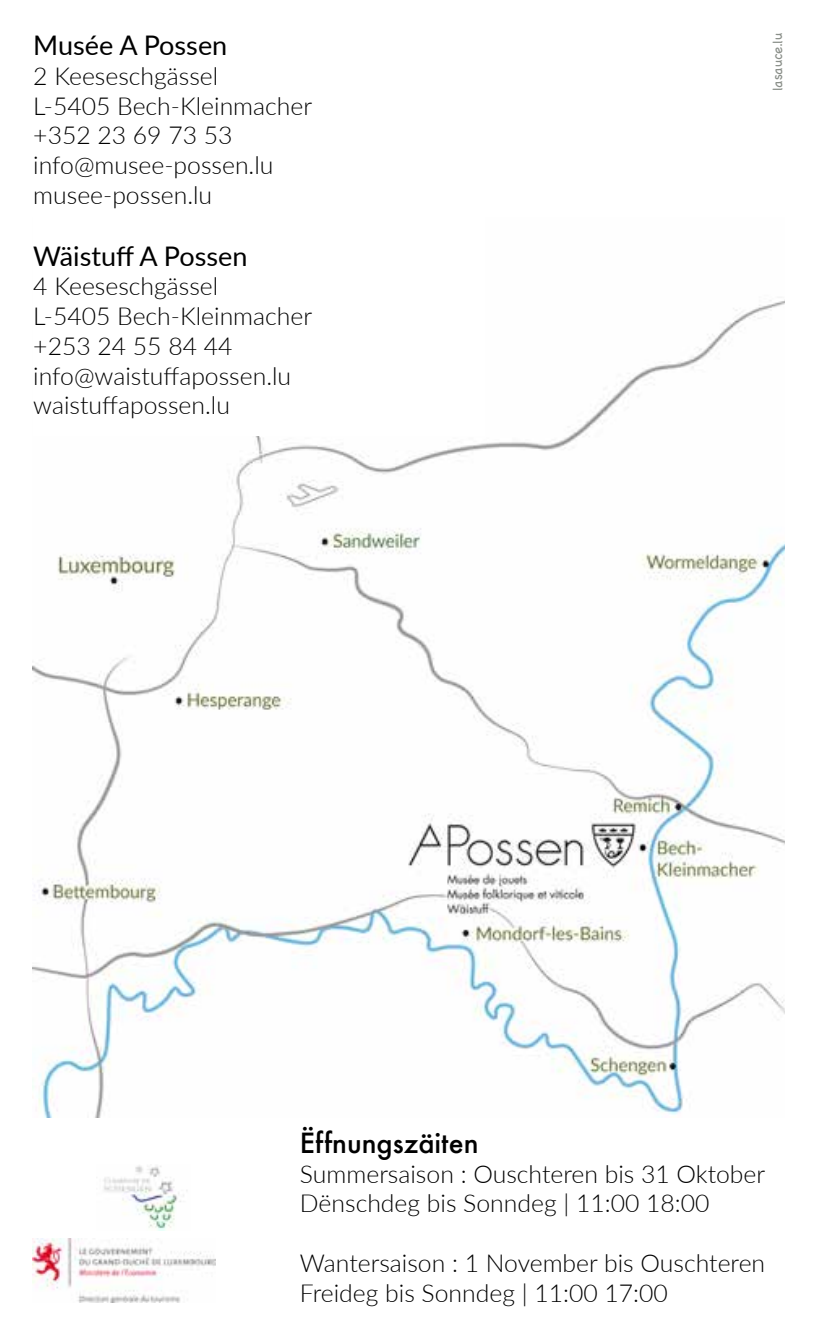
<style>
.page{position:relative;width:817px;height:1340px;background:#fff}
.page>*{position:absolute;margin:0;border:0;box-sizing:border-box;transform-origin:0 0}
.t1{font:27px "Lato";color:#000}
.t2{font:500 27px "Futura";color:#000}
.t3{font:300 24.75px/29.7px "Lato";color:#000}
.t4{font:13.5px "Chalkboard";color:#8a8f89}
</style>
<div class="page">
<img style="left:32px;top:300px;width:752px;height:817px">
<img style="left:33px;top:1238px;width:183px;height:64px">
<img style="left:103px;top:1165px;width:84px;height:65px">
<div style="left:33px;top:33px;width:452px;height:402px;background:#fff"></div>
<p class="t1" style="left:33px;top:28px;width:195px">Musée A Possen</p>
<p class="t3" style="left:33px;top:60px;width:280px">2 Keeseschgässel<br>L-5405 Bech-Kleinmacher +352 23 69 73 53 info@musee-possen.lu musee-possen.lu</p>
<p class="t1" style="left:33px;top:239px;width:216px">Wäistuff A Possen</p>
<p class="t3" style="left:33px;top:271px;width:280px">4 Keeseschgässel<br>L-5405 Bech-Kleinmacher +253 24 55 84 44 info@waistuffapossen.lu waistuffapossen.lu</p>
<p class="t4" style="left:769px;top:91px;width:59px;rotate:-90deg">lasauce.lu</p>
<p class="t2" style="left:300px;top:1124px;width:180px">Ëffnungszäiten</p>
<p class="t3" style="left:300px;top:1158px;width:466px">Summersaison : Ouschteren bis 31 Oktober<br>Dënschdeg bis Sonndeg | 11:00 18:00</p>
<p class="t3" style="left:300px;top:1247px;width:466px">Wantersaison : 1 November bis Ouschteren<br>Freideg bis Sonndeg | 11:00 17:00</p>
</div>
